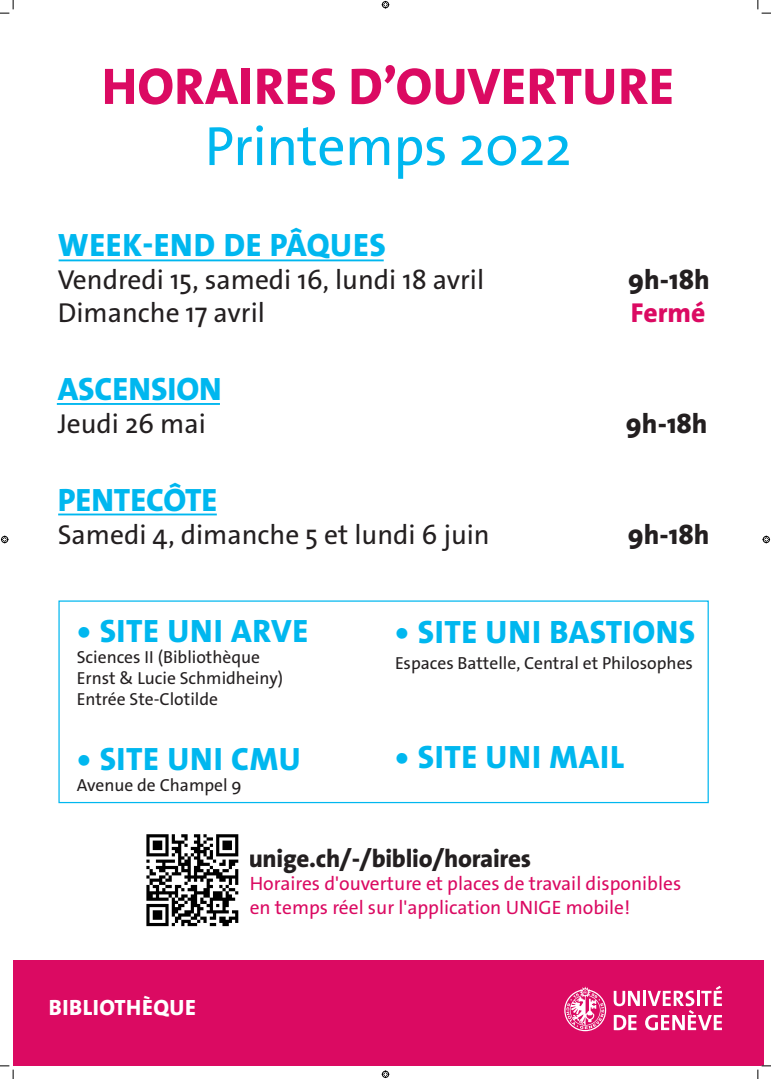
<style>
.page{position:relative;width:771px;height:1079px;background:#fff}
.page>*{position:absolute;margin:0;border:0;box-sizing:border-box;transform-origin:0 0}
.t1{font:55.62px "The Sans Os F";letter-spacing:-.01em;color:#00b7ef}
.t2{font:800 51.88px "The Sans Os F";letter-spacing:.01em;color:#db0a62}
.t3{font:800 32.5px "The Sans Os F";letter-spacing:.02em;color:#00b7ef}
.t4{font:800 32.5px "The Sans Os F";color:#00b7ef}
.t5{font:27.5px "The Sans Os F";color:#231f20}
.t6{font:800 27.5px "The Sans Os F";color:#231f20}
.t7{font:800 27.5px "The Sans Os F";color:#db0a62}
.t8{font:800 25px "The Sans Os F";letter-spacing:-.01em;color:#231f20}
.t9{font:800 22.19px "The Sans Os F";letter-spacing:.02em;color:#fff}
.t10{font:19.38px/23.2px "The Sans Os F";color:#db0a62}
.t11{font:17.5px/21px "The Sans Os F";color:#231f20}
</style>
<div class="page">
<div style="left:13px;top:960px;width:750px;height:105px;background:#db0a62"></div>
<svg style="left:564px;top:986px;width:42px;height:45px"></svg>
<svg style="left:613px;top:985px;width:108px;height:45px"></svg>
<hr style="left:59px;top:259px;width:324px;height:2px;background:#00b7ef">
<hr style="left:57px;top:403px;width:163px;height:2px;background:#00b7ef">
<hr style="left:58px;top:513px;width:159px;height:2px;background:#00b7ef">
<img style="left:146px;top:834px;width:93px;height:93px">
<div style="left:58px;top:600px;width:650px;height:203px;border:1px solid #00b7ef"></div>
<svg style="left:0;top:0;width:14px;height:14px"></svg>
<svg style="left:0;top:1065px;width:14px;height:14px"></svg>
<svg style="left:757px;top:0;width:13px;height:14px"></svg>
<svg style="left:757px;top:1065px;width:13px;height:14px"></svg>
<svg style="left:381px;top:1px;width:8px;height:7px"></svg>
<svg style="left:381px;top:1070px;width:8px;height:8px"></svg>
<svg style="left:1px;top:536px;width:7px;height:7px"></svg>
<svg style="left:762px;top:536px;width:7px;height:7px"></svg>
<h2 class="t2" style="left:102px;top:53px;width:573px">HORAIRES D’OUVERTURE</h2>
<h1 class="t1" style="left:205px;top:110px;width:368px">Printemps 2022</h1>
<h3 class="t3" style="left:58px;top:224px;width:329px">WEEK-END DE PÂQUES</h3>
<h3 class="t5" style="left:58px;top:262px;width:428px">Vendredi 15, samedi 16, lundi 18 avril</h3>
<h3 class="t6" style="left:628px;top:262px;width:83px">9h-18h</h3>
<h3 class="t5" style="left:58px;top:295px;width:209px">Dimanche 17 avril</h3>
<h3 class="t7" style="left:630px;top:295px;width:76px">Fermé</h3>
<h3 class="t4" style="left:58px;top:368px;width:165px">ASCENSION</h3>
<h3 class="t5" style="left:58px;top:406px;width:150px">Jeudi 26 mai</h3>
<h3 class="t6" style="left:625px;top:406px;width:83px">9h-18h</h3>
<h3 class="t4" style="left:58px;top:479px;width:161px">PENTECÔTE</h3>
<h3 class="t5" style="left:58px;top:517px;width:433px">Samedi 4, dimanche 5 et lundi 6 juin</h3>
<h3 class="t6" style="left:627px;top:517px;width:83px">9h-18h</h3>
<h3 class="t3" style="left:77px;top:610px;width:232px">• SITE UNI ARVE</h3>
<p class="t11" style="left:77px;top:646px;width:208px">Sciences II (Bibliothèque<br>Ernst &amp; Lucie Schmidheiny)<br>Entrée Ste-Clotilde</p>
<h3 class="t3" style="left:77px;top:738px;width:225px">• SITE UNI CMU</h3>
<p class="t11" style="left:77px;top:775px;width:166px">Avenue de Champel 9</p>
<h3 class="t3" style="left:395px;top:611px;width:301px">• SITE UNI BASTIONS</h3>
<p class="t11" style="left:395px;top:653px;width:299px">Espaces Battelle, Central et Philosophes</p>
<h3 class="t3" style="left:395px;top:736px;width:230px">• SITE UNI MAIL</h3>
<p class="t9" style="left:49px;top:993px;width:148px">BIBLIOTHÈQUE</p>
<h3 class="t8" style="left:248px;top:842px;width:284px">unige.ch/-/biblio/horaires</h3>
<p class="t10" style="left:250px;top:872px;width:433px">Horaires d'ouverture et places de travail disponibles en temps réel sur l'application UNIGE mobile!</p>
</div>
